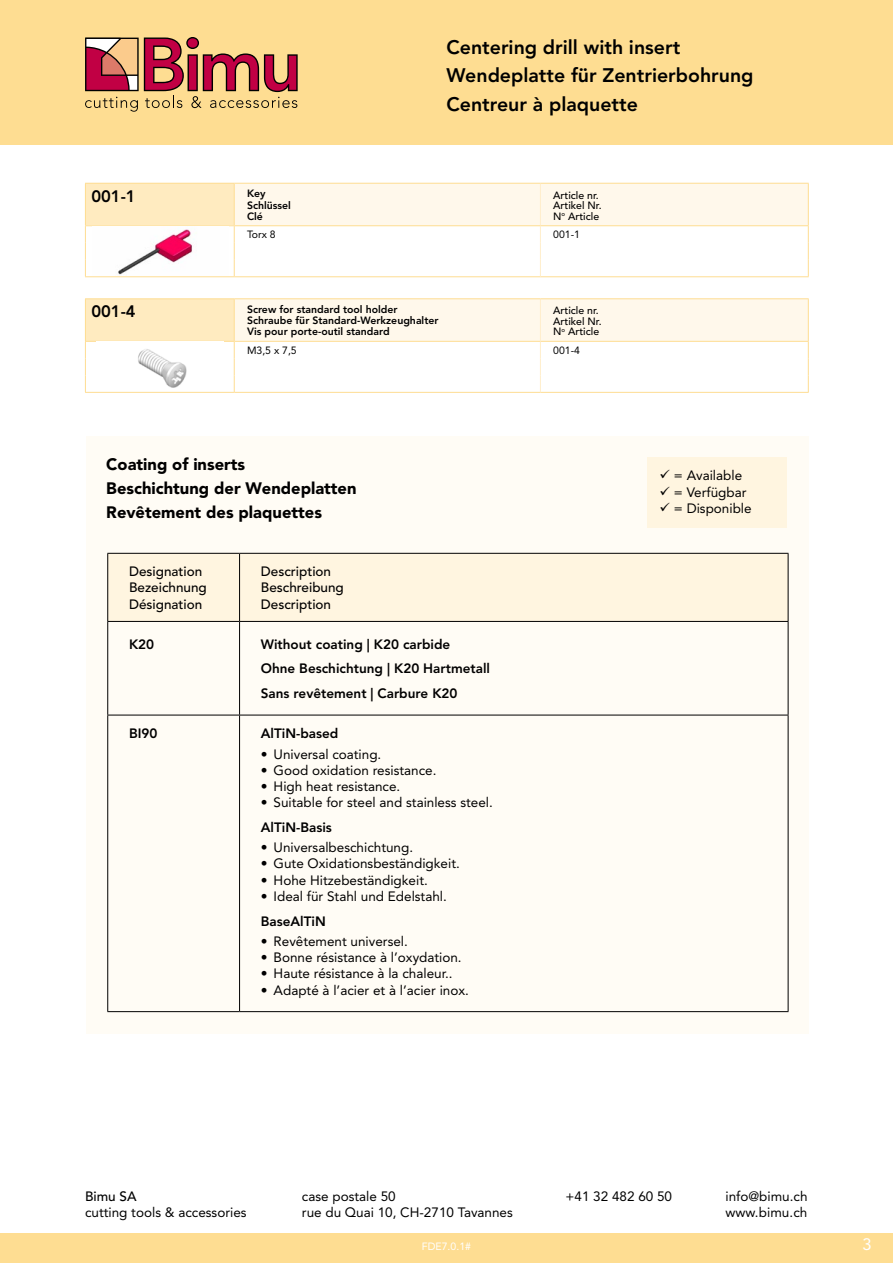
<style>
.page{position:relative;width:893px;height:1263px;background:#fff}
.page>*{position:absolute;margin:0;border:0;box-sizing:border-box;transform-origin:0 0}
.t1{font:800 19.5px/28.3px "Avenir LT Pro";color:#000}
.t2{font:900 16.5px/24px "Avenir LT Pro";color:#000}
.t3{font:800 16.5px "Avenir LT Pro";color:#000}
.t4{font:16.5px "Avenir LT Pro";color:#fff}
.t5{font:13.5px "Avenir LT Pro";color:#000}
.t6{font:800 13.5px/24.8px "Avenir LT Pro";color:#000}
.t7{font:500 13.5px/16.2px "Avenir LT Pro";color:#000}
.t8{font:800 10.5px/11.2px "Avenir LT Pro";color:#000}
.t9{font:500 10.5px/10.5px "Avenir LT Pro";color:#000}
.t10{font:10.5px "Avenir LT Pro";color:#000}
.t11{font:10.5px "Avenir LT Pro";color:#fff}
</style>
<div class="page">
<div style="left:0;top:1233px;width:893px;height:30px;background:#fedd92"></div>
<div style="left:0;top:0;width:893px;height:145px;background:#fedd92"></div>
<svg style="left:85px;top:37px;width:213px;height:75px"></svg>
<div style="left:86px;top:436px;width:722px;height:597px;background:#fffcf5"></div>
<div style="left:647px;top:457px;width:139px;height:71px;background:#fff5e0"></div>
<div style="left:85px;top:183px;width:149px;height:43px;background:#ffebc0"></div>
<hr style="left:85px;top:183px;width:149px;height:1px;background:#fedd92">
<hr style="left:85px;top:184px;width:1px;height:41px;background:#fedd92">
<svg style="left:85px;top:226px;width:1px;height:50px"></svg>
<hr style="left:85px;top:276px;width:149px;height:1px;background:#fedd92">
<hr style="left:540px;top:276px;width:269px;height:1px;background:#fedd92">
<hr style="left:234px;top:276px;width:306px;height:1px;background:#fedd92">
<svg style="left:234px;top:183px;width:575px;height:93px"></svg>
<hr style="left:540px;top:183px;width:269px;height:1px;background:#fedd92">
<hr style="left:85px;top:225px;width:149px;height:1px;background:#fedd92">
<img style="left:118px;top:229px;width:76px;height:46px">
<hr style="left:85px;top:298px;width:149px;height:1px;background:#fedd92">
<hr style="left:234px;top:298px;width:306px;height:1px;background:#fedd92">
<hr style="left:85px;top:392px;width:149px;height:1px;background:#fedd92">
<hr style="left:234px;top:392px;width:306px;height:1px;background:#fedd92">
<hr style="left:540px;top:392px;width:269px;height:1px;background:#fedd92">
<svg style="left:85px;top:299px;width:724px;height:93px"></svg>
<hr style="left:540px;top:298px;width:269px;height:1px;background:#fedd92">
<hr style="left:85px;top:341px;width:149px;height:1px;background:#fedd92">
<img style="left:97px;top:342px;width:127px;height:49px">
<div style="left:108px;top:554px;width:680px;height:67px;background:#fff5e0"></div>
<hr style="left:107px;top:553px;width:133px;height:1px;background:#000">
<hr style="left:107px;top:554px;width:1px;height:67px;background:#000">
<hr style="left:240px;top:553px;width:548px;height:1px;background:#000">
<hr style="left:239px;top:554px;width:1px;height:67px;background:#000">
<hr style="left:788px;top:554px;width:1px;height:67px;background:#000">
<hr style="left:107px;top:621px;width:133px;height:1px;background:#000">
<hr style="left:240px;top:621px;width:548px;height:1px;background:#000">
<hr style="left:107px;top:622px;width:1px;height:93px;background:#000">
<hr style="left:239px;top:622px;width:1px;height:93px;background:#000">
<hr style="left:788px;top:622px;width:1px;height:93px;background:#000">
<hr style="left:107px;top:715px;width:133px;height:1px;background:#000">
<hr style="left:107px;top:715px;width:1px;height:296px;background:#000">
<hr style="left:240px;top:715px;width:548px;height:1px;background:#000">
<hr style="left:239px;top:715px;width:1px;height:296px;background:#000">
<hr style="left:788px;top:715px;width:1px;height:296px;background:#000">
<hr style="left:107px;top:1011px;width:133px;height:1px;background:#000">
<hr style="left:240px;top:1011px;width:548px;height:1px;background:#000">
<h1 class="t1" style="left:446px;top:33px;width:308px">Centering drill with insert<br>Wendeplatte für Zentrierbohrung<br>Centreur à plaquette</h1>
<p class="t3" style="left:91px;top:186px;width:46px">001-1</p>
<p class="t8" style="left:247px;top:188px;width:45px">Key<br>Schlüssel<br>Clé</p>
<p class="t9" style="left:553px;top:190px;width:50px">Article nr.<br>Artikel Nr.<br>N<sup>o</sup> Article</p>
<p class="t10" style="left:247px;top:228px;width:30px">Torx 8</p>
<p class="t10" style="left:553px;top:228px;width:28px">001-1</p>
<p class="t3" style="left:91px;top:302px;width:46px">001-4</p>
<p class="t8" style="left:247px;top:304px;width:193px">Screw for standard tool holder<br>Schraube für Standard-Werkzeughalter<br>Vis pour porte-outil standard</p>
<p class="t9" style="left:553px;top:306px;width:50px">Article nr.<br>Artikel Nr.<br>N<sup>o</sup> Article</p>
<p class="t10" style="left:247px;top:344px;width:51px">M3,5 x 7,5</p>
<p class="t10" style="left:553px;top:344px;width:28px">001-4</p>
<p class="t2" style="left:106px;top:452px;width:252px">Coating of inserts<br>Beschichtung der Wendeplatten<br>Revêtement des plaquettes</p>
<p class="t7" style="left:129px;top:564px;width:79px">Designation<br>Bezeichnung<br>Désignation</p>
<p class="t7" style="left:261px;top:564px;width:85px">Description<br>Beschreibung<br>Description</p>
<p class="t6" style="left:129px;top:632px;width:27px">K20</p>
<p class="t6" style="left:261px;top:632px;width:231px">Without coating | K20 carbide<br>Ohne Beschichtung | K20 Hartmetall<br>Sans revêtement | Carbure K20</p>
<p class="t6" style="left:129px;top:721px;width:30px">BI90</p>
<p class="t6" style="left:261px;top:721px;width:79px">AlTiN-based</p>
<p class="t5" style="left:261px;top:745px;width:122px">• Universal coating.</p>
<p class="t5" style="left:261px;top:762px;width:177px">• Good oxidation resistance.</p>
<p class="t5" style="left:261px;top:778px;width:141px">• High heat resistance.</p>
<p class="t5" style="left:261px;top:794px;width:234px">• Suitable for steel and stainless steel.</p>
<p class="t6" style="left:261px;top:815px;width:73px">AlTiN-Basis</p>
<p class="t5" style="left:261px;top:839px;width:154px">• Universalbeschichtung.</p>
<p class="t5" style="left:261px;top:855px;width:201px">• Gute Oxidationsbeständigkeit.</p>
<p class="t5" style="left:261px;top:872px;width:169px">• Hohe Hitzebeständigkeit.</p>
<p class="t5" style="left:261px;top:888px;width:188px">• Ideal für Stahl und Edelstahl.</p>
<p class="t6" style="left:261px;top:908px;width:67px">BaseAlTiN</p>
<p class="t5" style="left:261px;top:933px;width:149px">• Revêtement universel.</p>
<p class="t5" style="left:261px;top:949px;width:202px">• Bonne résistance à l’oxydation.</p>
<p class="t5" style="left:261px;top:965px;width:193px">• Haute résistance à la chaleur..</p>
<p class="t5" style="left:261px;top:982px;width:210px">• Adapté à l’acier et à l’acier inox.</p>
<p class="t5" style="left:660px;top:467px;width:84px">✓ = Available</p>
<p class="t5" style="left:660px;top:484px;width:88px">✓ = Verfügbar</p>
<p class="t5" style="left:660px;top:500px;width:94px">✓ = Disponible</p>
<p class="t7" style="left:85px;top:1188px;width:53px">Bimu SA</p>
<p class="t5" style="left:302px;top:1188px;width:95px">case postale 50</p>
<p class="t5" style="left:566px;top:1188px;width:108px">+41 32 482 60 50</p>
<p class="t5" style="left:725px;top:1188px;width:84px">info@bimu.ch</p>
<p class="t5" style="left:85px;top:1204px;width:163px">cutting tools &amp; accessories</p>
<p class="t5" style="left:302px;top:1204px;width:212px">rue du Quai 10, CH-2710 Tavannes</p>
<p class="t5" style="left:725px;top:1204px;width:83px">www.bimu.ch</p>
<p class="t11" style="left:422px;top:1240px;width:51px">FDE7.0.1#</p>
<p class="t4" style="left:862px;top:1234px;width:11px">3</p>
</div>
